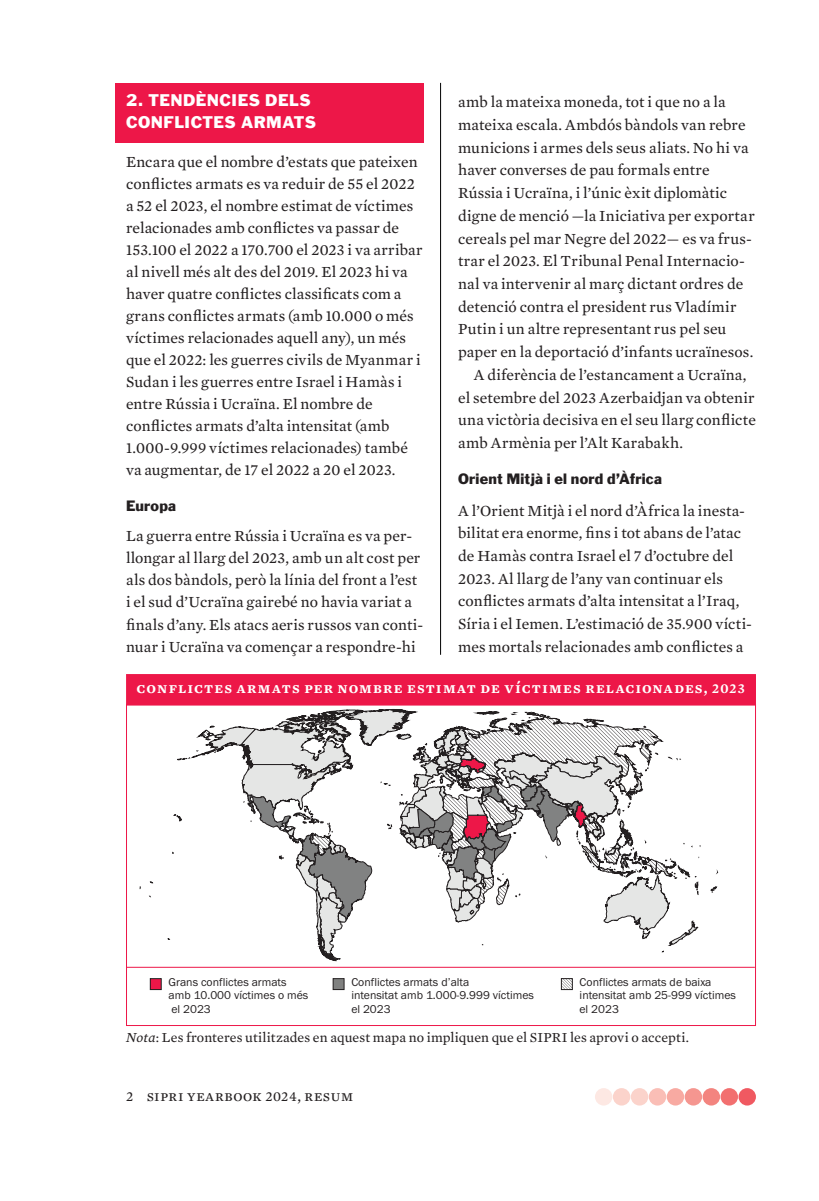
<style>
.page{position:relative;width:819px;height:1201px;background:#fff}
.page>*{position:absolute;margin:0;border:0;box-sizing:border-box;transform-origin:0 0}
.Normal_first_paragraph{font:15.75px/22.8px "Mercury Text G2";letter-spacing:.005em;color:#231f20}
.t1{font:600 15.75px "Mercury Text G3";letter-spacing:.07em;color:#fff}
.Headline_A{font:15.75px/22.1px "Franklin Gothic Std";letter-spacing:.025em;color:#fff}
.Normal_first_paragraph-2{font:15.75px "Mercury Text G2";letter-spacing:.04em;color:#231f20}
.Table_note_no_indent{font:14px "Mercury Text G2";letter-spacing:.01em;color:#231f20}
.Headline_B{font:14px "Franklin Gothic Std";letter-spacing:.015em;color:#231f20}
.t2{font:11.72px/13.5px "Franklin Gothic URW Boo";color:#231f20}
.s1{font-size:14px}
.s2{font-style:italic}
</style>
<div class="page">
<hr style="left:440px;top:83px;width:1px;height:572px;background:#000">
<div style="left:116px;top:83px;width:308px;height:59px;background:#ed1748"></div>
<div style="left:595px;top:1088px;width:17px;height:17px;background:#fde8e3;border-radius:50%"></div>
<div style="left:613px;top:1088px;width:17px;height:17px;background:#fbd3cb;border-radius:50%"></div>
<div style="left:630px;top:1088px;width:18px;height:17px;background:#fbd3cb;border-radius:50%"></div>
<div style="left:648px;top:1088px;width:18px;height:17px;background:#fabeb6;border-radius:50%"></div>
<div style="left:666px;top:1088px;width:18px;height:17px;background:#f8aaa2;border-radius:50%"></div>
<div style="left:684px;top:1088px;width:18px;height:17px;background:#f59690;border-radius:50%"></div>
<div style="left:702px;top:1088px;width:18px;height:17px;background:#f3847f;border-radius:50%"></div>
<div style="left:720px;top:1088px;width:18px;height:17px;background:#f26f6f;border-radius:50%"></div>
<div style="left:738px;top:1088px;width:18px;height:17px;background:#f05961;border-radius:50%"></div>
<div style="left:127px;top:675px;width:628px;height:29px;background:#ed1748"></div>
<div style="left:126px;top:674px;width:630px;height:31px;border:2px solid #ed1748"></div>
<div style="left:150px;top:978px;width:11px;height:11px;background:#ed1748"></div>
<div style="left:150px;top:978px;width:11px;height:11px;border:1px solid #231f20"></div>
<div style="left:333px;top:978px;width:11px;height:11px;background:#808180"></div>
<div style="left:333px;top:978px;width:11px;height:11px;border:1px solid #231f20"></div>
<svg style="left:563px;top:980px;width:7px;height:7px"></svg>
<div style="left:561px;top:978px;width:11px;height:11px;border:1px solid #231f20"></div>
<hr style="left:126px;top:966px;width:628px;height:1px;background:#ed1748">
<svg style="left:139px;top:709px;width:579px;height:252px"></svg>
<p class="Headline_A" style="left:126px;top:89px;width:191px">2. TENDÈNCIES DELS<br>CONFLICTES ARMATS</p>
<p class="Normal_first_paragraph" style="left:126px;top:150px;width:298px;line-height:22.1px">Encara que el nombre d’estats que pateixen conflictes armats es va reduir de 55 el 2022 a 52 el 2023, el nombre estimat de víctimes relacionades amb conflictes va passar de 153.100 el 2022 a 170.700 el 2023 i va arribar al nivell més alt des del 2019. El 2023 hi va haver quatre conflictes classificats com a grans conflictes armats (amb 10.000 o més víctimes relacionades aquell any), un més que el 2022: les guerres civils de Myanmar i Sudan i les guerres entre Israel i Hamàs i entre Rússia i Ucraïna. El nombre de conflictes armats d’alta intensitat (amb 1.000-9.999 víctimes relacionades) també va augmentar, de 17 el 2022 a 20 el 2023.</p>
<p class="Headline_B" style="left:126px;top:496px;width:51px">Europa</p>
<p class="Normal_first_paragraph" style="left:126px;top:524px;width:298px;line-height:22.1px">La guerra entre Rússia i Ucraïna es va per&shy;llongar al llarg del 2023, amb un alt cost per als dos bàndols, però la línia del front a l’est i el sud d’Ucraïna gairebé no havia variat a finals d’any. Els atacs aeris russos van conti&shy;nuar i Ucraïna va començar a respondre-hi</p>
<p class="Normal_first_paragraph" style="left:458px;top:90px;width:298px">amb la mateixa moneda, tot i que no a la mateixa escala. Ambdós bàndols van rebre municions i armes dels seus aliats. No hi va haver converses de pau formals entre Rússia i Ucraïna, i l’únic èxit diplomàtic digne de menció —la Iniciativa per exportar cereals pel mar Negre del 2022— es va frus&shy;trar el 2023. El Tribunal Penal Internacio&shy;nal va intervenir al març dictant ordres de detenció contra el president rus Vladímir Putin i un altre representant rus pel seu paper en la deportació d’infants ucraïnesos.</p>
<p class="Normal_first_paragraph" style="left:458px;top:362px;width:299px;text-indent:16px">A diferència de l’estancament a Ucraïna, el setembre del 2023 Azerbaidjan va obtenir una victòria decisiva en el seu llarg conflicte amb Armènia per l’Alt Karabakh.</p>
<p class="Headline_B" style="left:458px;top:470px;width:205px">Orient Mitjà i el nord d’Àfrica</p>
<p class="Normal_first_paragraph" style="left:458px;top:498px;width:295px">A l’Orient Mitjà i el nord d’Àfrica la inesta&shy;bilitat era enorme, fins i tot abans de l’atac de Hamàs contra Israel el 7 d’octubre del 2023. Al llarg de l’any van continuar els conflictes armats d’alta intensitat a l’Iraq, Síria i el Iemen. L’estimació de 35.900 vícti&shy;mes mortals relacionades amb conflictes a</p>
<p class="t1" style="left:136px;top:676px;width:609px">conflictes armats per nombre estimat de víctimes relacionades, <span class="s1">2023</span></p>
<p class="t2" style="left:168px;top:974px;width:141px">Grans conflictes armats amb 10.000 víctimes o més el 2023</p>
<p class="t2" style="left:351px;top:974px;width:184px">Conflictes armats d’alta<br>intensitat amb 1.000-9.999 víctimes el 2023</p>
<p class="t2" style="left:579px;top:974px;width:158px">Conflictes armats de baixa intensitat amb 25-999 víctimes el 2023</p>
<p class="Table_note_no_indent" style="left:126px;top:1027px;width:564px"><span class="s2">Nota</span>: Les fronteres utilitzades en aquest mapa no impliquen que el SIPRI les aprovi o accepti.</p>
<p class="Normal_first_paragraph-2" style="left:126px;top:1084px;width:228px"><span class="s1">2</span> sipri yearbook <span class="s1">2024</span>, resum</p>
</div>
